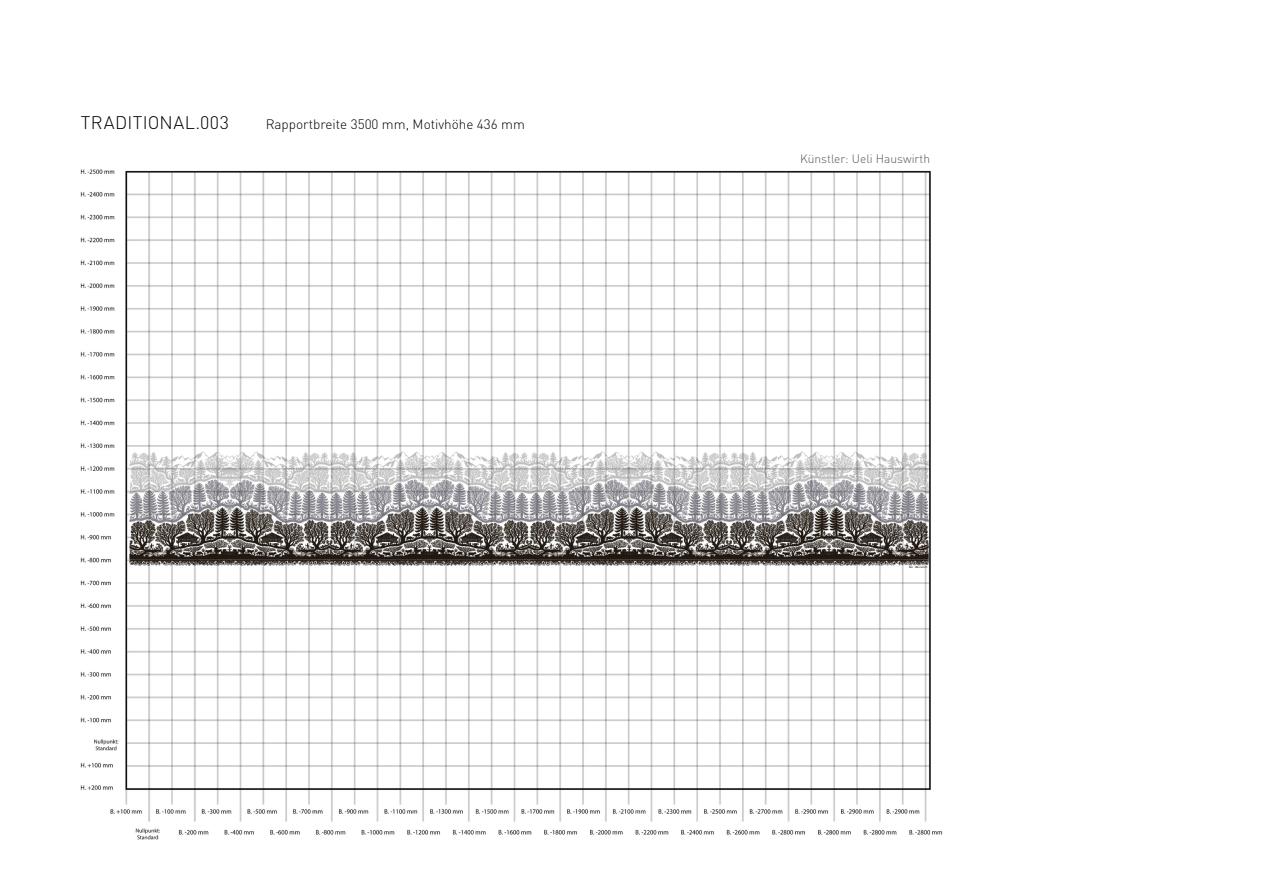
<style>
.page{position:relative;width:1263px;height:893px;background:#fff}
.page>*{position:absolute;margin:0;border:0;box-sizing:border-box;transform-origin:0 0}
.t1{font:300 18px "DIN Pro";letter-spacing:.02em;color:#000}
.t2{font:300 13.5px "DIN Pro";color:#000}
.t3{font:300 12px "DIN Pro";color:#575756}
</style>
<div class="page">
<img style="left:80px;top:169px;width:863px;height:671px">
<h1 class="t1" style="left:81px;top:108px;width:150px">TRADITIONAL.003</h1>
<p class="t2" style="left:266px;top:113px;width:261px">Rapportbreite 3500 mm, Motivhöhe 436 mm</p>
<p class="t3" style="left:800px;top:150px;width:131px">Künstler: Ueli Hauswirth</p>
</div>
